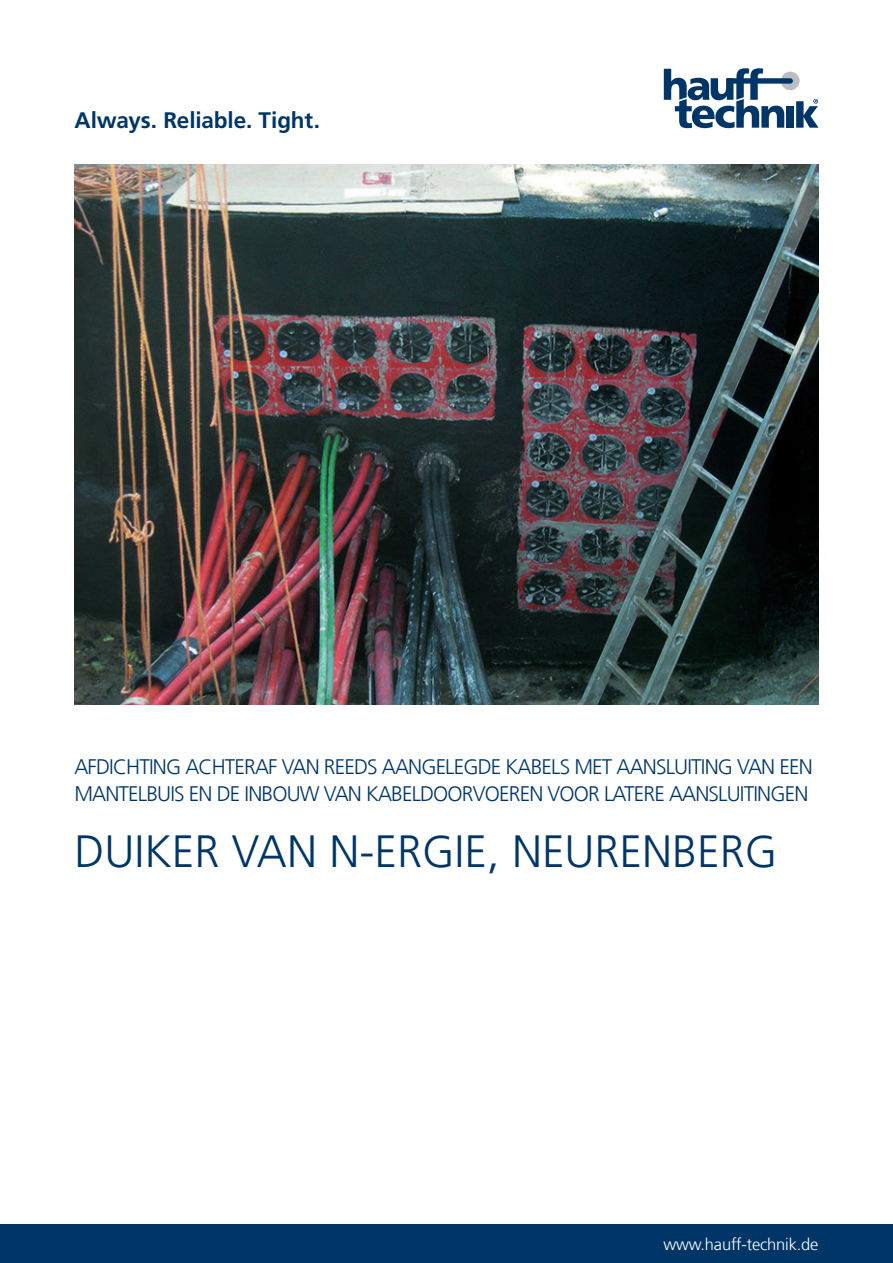
<style>
.page{position:relative;width:893px;height:1263px;background:#fff}
.page>*{position:absolute;margin:0;border:0;box-sizing:border-box;transform-origin:0 0}
.t1{font:300 45px "Frutigerfor Hauff";color:#003667}
.t2{font:700 22.5px "Frutigerfor Hauff";letter-spacing:-.005em;color:#003667}
.t3{font:300 21px/27px "Frutigerfor Hauff";letter-spacing:-.04em;color:#003667}
.t4{font:300 16.5px "Frutigerfor Hauff";letter-spacing:-.01em;color:#fff}
</style>
<div class="page">
<svg style="left:664px;top:68px;width:155px;height:60px"></svg>
<div style="left:0;top:1225px;width:893px;height:38px;background:#003667"></div>
<img style="left:74px;top:164px;width:745px;height:540px">
<p class="t2" style="left:74px;top:107px;width:247px">Always. Reliable. Tight.</p>
<p class="t3" style="left:74px;top:753px;width:740px">AFDICHTING ACHTERAF VAN REEDS AANGELEGDE KABELS MET AANSLUITING VAN EEN<br>MANTELBUIS EN DE INBOUW VAN KABELDOORVOEREN VOOR LATERE AANSLUITINGEN</p>
<h1 class="t1" style="left:74px;top:823px;width:704px">DUIKER VAN N-ERGIE, NEURENBERG</h1>
<p class="t4" style="left:663px;top:1234px;width:157px">www.hauff-technik.de</p>
</div>
